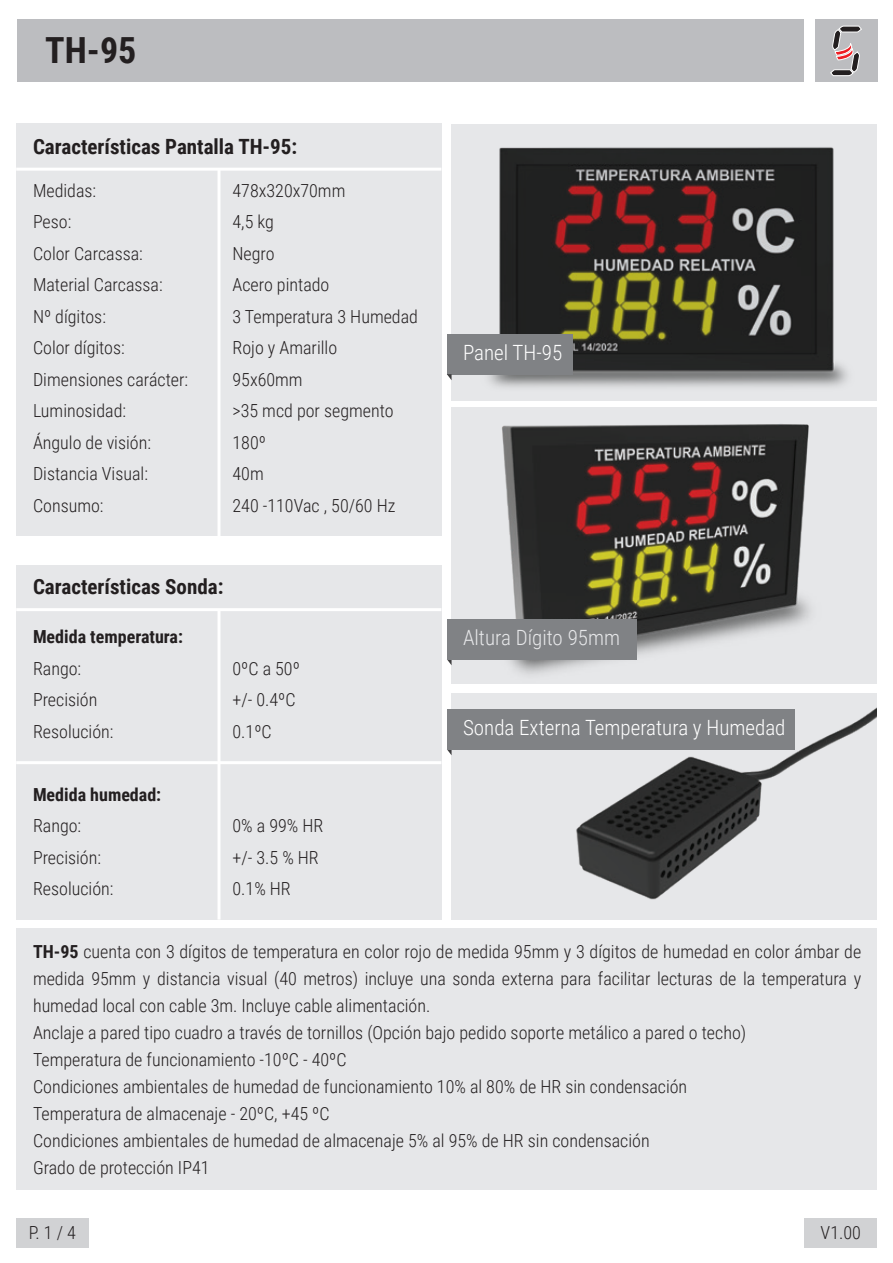
<style>
.page{position:relative;width:893px;height:1263px;background:#fff}
.page>*{position:absolute;margin:0;border:0;box-sizing:border-box;transform-origin:0 0}
.t1{font:700 36px "Roboto Condensed";color:#231f20}
.t2{font:700 21px "Roboto Condensed";color:#231f20}
.t3{font:300 21px "Roboto Condensed";color:#fff}
.t4{font:300 21px "Roboto Condensed";color:#e6e7e9}
.t5{font:300 18px/31.5px "Roboto Condensed";color:#231f20}
.t6{font:700 18px "Roboto Condensed";color:#231f20}
.s1{font-weight:700}
</style>
<div class="page">
<div style="left:452px;top:408px;width:425px;height:276px;background:#e6e7e9"></div>
<img style="left:490px;top:424px;width:321px;height:250px">
<div style="left:17px;top:20px;width:786px;height:62px;background:#bcbdc0"></div>
<div style="left:815px;top:20px;width:62px;height:62px;background:#bcbdc0"></div>
<svg style="left:830px;top:26px;width:32px;height:50px"></svg>
<div style="left:16px;top:123px;width:425px;height:413px;background:#e6e7e9"></div>
<div style="left:16px;top:565px;width:425px;height:355px;background:#e6e7e9"></div>
<div style="left:16px;top:928px;width:861px;height:261px;background:#e6e7e9"></div>
<hr style="left:16px;top:168px;width:425px;height:3px;background:#fff">
<hr style="left:217px;top:169px;width:3px;height:367px;background:#fff">
<hr style="left:16px;top:608px;width:425px;height:3px;background:#fff">
<hr style="left:16px;top:761px;width:425px;height:3px;background:#fff">
<hr style="left:217px;top:610px;width:3px;height:310px;background:#fff">
<img style="left:456px;top:124px;width:421px;height:277px">
<svg style="left:447px;top:659px;width:5px;height:6px"></svg>
<div style="left:447px;top:334px;width:125px;height:40px;background:#808285"></div>
<svg style="left:447px;top:374px;width:5px;height:6px"></svg>
<img style="left:452px;top:693px;width:425px;height:227px">
<svg style="left:447px;top:749px;width:5px;height:6px"></svg>
<div style="left:447px;top:709px;width:348px;height:40px;background:#808285"></div>
<div style="left:447px;top:619px;width:190px;height:40px;background:#808285"></div>
<div style="left:16px;top:1219px;width:72px;height:29px;background:#d1d2d4"></div>
<div style="left:805px;top:1219px;width:72px;height:29px;background:#d1d2d4"></div>
<h1 class="t1" style="left:45px;top:25px;width:93px">TH-95</h1>
<p class="t2" style="left:33px;top:132px;width:266px">Características Pantalla TH-95:</p>
<p class="t5" style="left:33px;top:174px;width:157px">Medidas:<br>Peso:<br>Color Carcassa:<br>Material Carcassa:<br>Nº dígitos:<br>Color dígitos:<br>Dimensiones carácter:<br>Luminosidad:<br>Ángulo de visión:<br>Distancia Visual:<br>Consumo:</p>
<p class="t5" style="left:233px;top:174px;width:187px">478x320x70mm<br>4,5 kg<br>Negro<br>Acero pintado<br>3 Temperatura 3 Humedad<br>Rojo y Amarillo<br>95x60mm<br>&gt;35 mcd por segmento<br>180º<br>40m<br>240 -110Vac , 50/60 Hz</p>
<p class="t2" style="left:33px;top:572px;width:192px">Características Sonda:</p>
<p class="t6" style="left:33px;top:624px;width:151px">Medida temperatura:</p>
<p class="t5" style="left:33px;top:652px;width:82px">Rango:<br>Precisión<br>Resolución:</p>
<p class="t5" style="left:233px;top:652px;width:69px">0ºC a 50º +/- 0.4ºC<br>0.1ºC</p>
<p class="t6" style="left:33px;top:782px;width:130px">Medida humedad:</p>
<p class="t5" style="left:33px;top:809px;width:82px">Rango:<br>Precisión:<br>Resolución:</p>
<p class="t5" style="left:233px;top:809px;width:92px">0% a 99% HR +/- 3.5 % HR<br>0.1% HR</p>
<p class="t3" style="left:463px;top:338px;width:101px">Panel TH-95</p>
<p class="t4" style="left:463px;top:623px;width:159px">Altura Dígito 95mm</p>
<p class="t3" style="left:463px;top:713px;width:324px">Sonda Externa Temperatura y Humedad</p>
<p class="t5" style="left:33px;top:937px;width:830px;line-height:27px"><span class="s1">TH-95</span> cuenta con 3 dígitos de temperatura en color rojo de medida 95mm y 3 dígitos de humedad en color ámbar de medida 95mm y distancia visual (40 metros) incluye una sonda externa para facilitar lecturas de la temperatura y humedad local con cable 3m. Incluye cable alimentación.<br>Anclaje a pared tipo cuadro a través de tornillos (Opción bajo pedido soporte metálico a pared o techo)<br>Temperatura de funcionamiento -10ºC - 40ºC<br>Condiciones ambientales de humedad de funcionamiento 10% al 80% de HR sin condensación<br>Temperatura de almacenaje - 20ºC, +45 ºC<br>Condiciones ambientales de humedad de almacenaje 5% al 95% de HR sin condensación<br>Grado de protección IP41</p>
<p class="t5" style="left:29px;top:1216px;width:49px">P. 1 / 4</p>
<p class="t5" style="left:821px;top:1216px;width:42px">V1.00</p>
</div>
